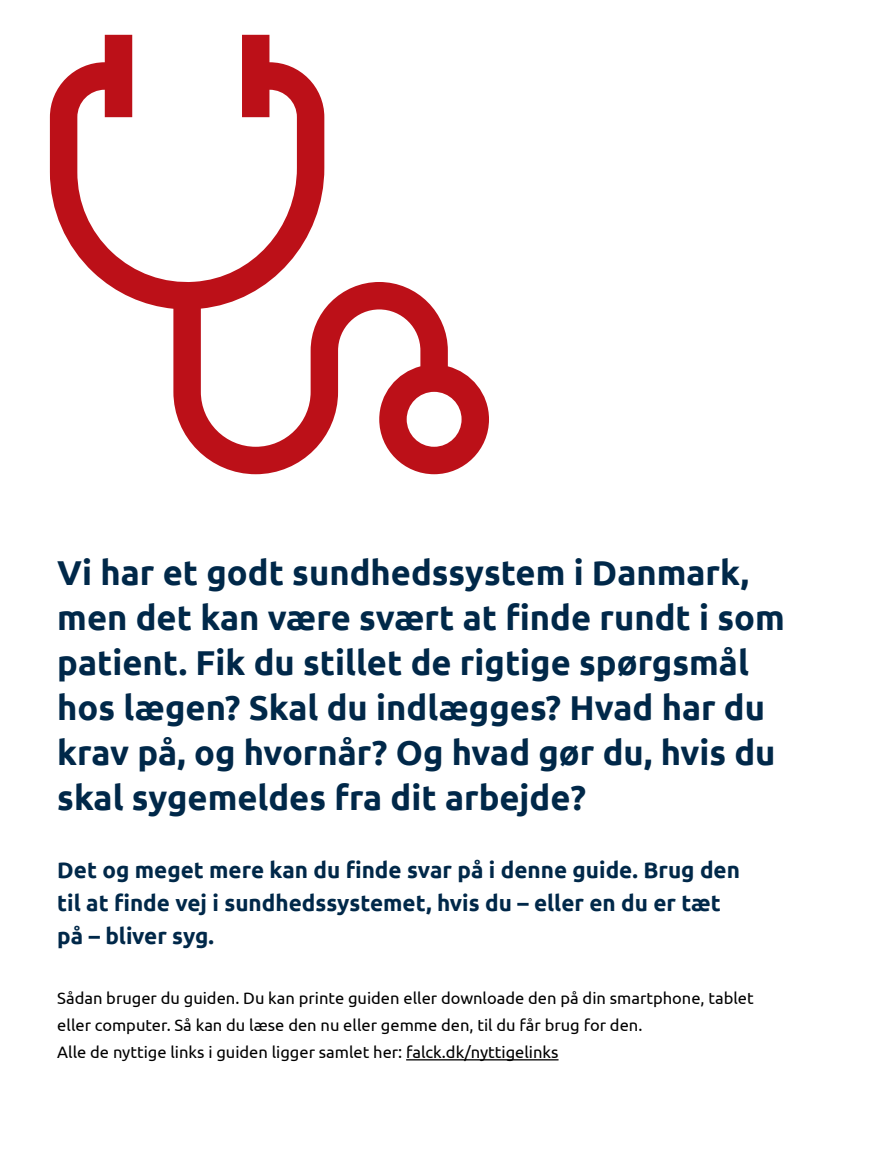
<style>
.page{position:relative;width:893px;height:1149px;background:#fff}
.page>*{position:absolute;margin:0;border:0;box-sizing:border-box;transform-origin:0 0}
.t1{font:700 34.5px/45px "Ubuntu";color:#002849}
.t2{font:700 22.5px/33px "Ubuntu";color:#002849}
.t3{font:16.5px/27px "Ubuntu";color:#000}
</style>
<div class="page">
<hr style="left:406px;top:1058px;width:152px;height:2px;background:#000">
<svg style="left:50px;top:35px;width:439px;height:439px"></svg>
<p class="t1" style="left:57px;top:549px;width:729px">Vi har et godt sundhedssystem i Danmark, men det kan være svært at finde rundt i som patient. Fik du stillet de rigtige spørgsmål hos lægen? Skal du indlægges? Hvad har du krav på, og hvornår? Og hvad gør du, hvis du skal sygemeldes fra dit arbejde?</p>
<p class="t2" style="left:57px;top:852px;width:684px">Det og meget mere kan du finde svar på i denne guide. Brug den til at finde vej i sundhedssystemet, hvis du – eller en du er tæt på – bliver syg.</p>
<p class="t3" style="left:57px;top:983px;width:698px">Sådan bruger du guiden. Du kan printe guiden eller downloade den på din smartphone, tablet eller computer. Så kan du læse den nu eller gemme den, til du får brug for den.<br>Alle de nyttige links i guiden ligger samlet her: falck.dk/nyttigelinks</p>
</div>
